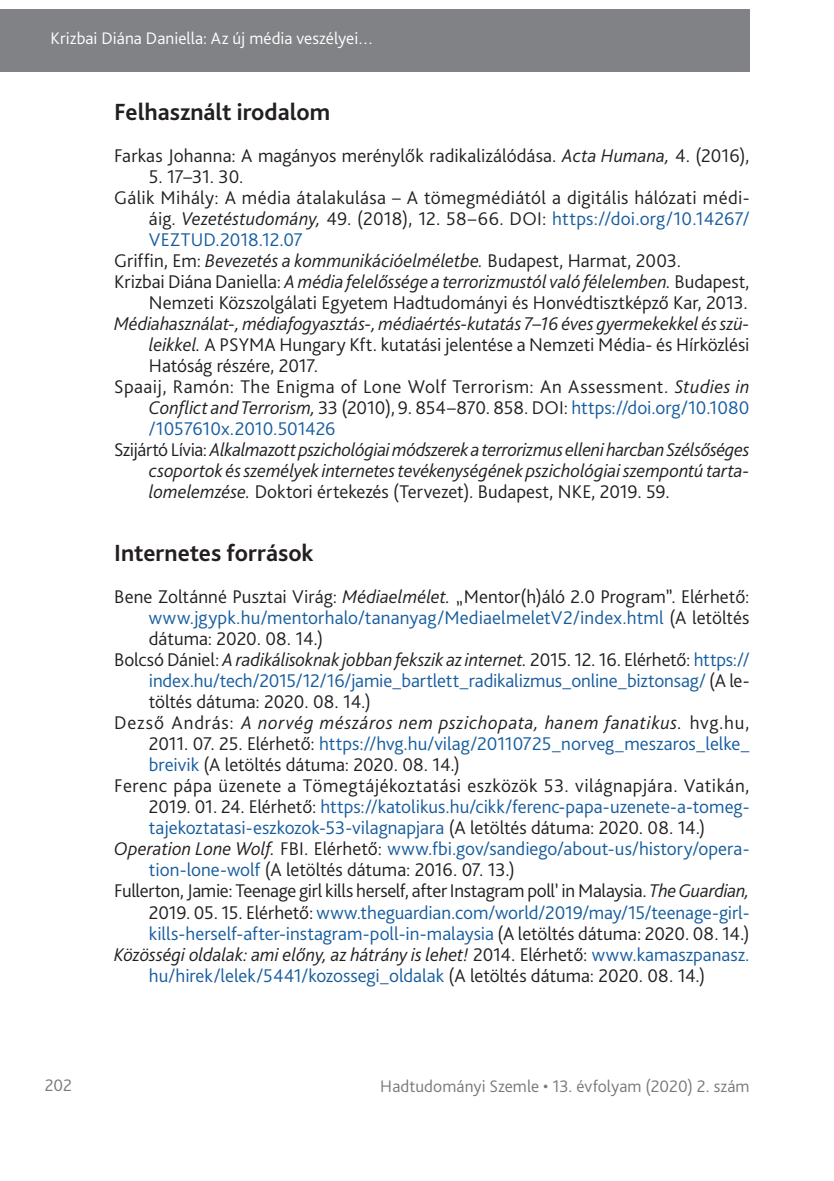
<style>
.page{position:relative;width:834px;height:1181px;background:#fff}
.page>*{position:absolute;margin:0;border:0;box-sizing:border-box;transform-origin:0 0}
._1_1__Head{font:700 24.5px "Bliss Pro";color:#231f20}
._6__Bibliography{font:300 19.25px/21px "Bliss Pro";letter-spacing:.005em;color:#231f20;text-align:justify}
._6__Bibliography-2{font:300 19.25px/21px "Bliss Pro";color:#175d9e;text-align:justify}
._6__Bibliography-3{font:italic 300 19.25px/21px "Bliss Pro";letter-spacing:-.005em;color:#231f20;text-align:justify}
.t1{font:300 17.5px "Bliss Pro";letter-spacing:.005em;color:#767a7c}
.t2{font:300 17.5px "Bliss Pro";letter-spacing:.005em;color:#fff}
.s1{font-style:italic}
.s2{color:#175d9e}
.s3{font-style:normal}
.s4{color:#231f20}
.s5{font-style:italic;color:#231f20}
</style>
<div class="page">
<div style="left:0;top:9px;width:749px;height:63px;background:#808285"></div>
<p class="t2" style="left:51px;top:27px;width:324px">Krizbai Diána Daniella: Az új média veszélyei…</p>
<p class="_1_1__Head" style="left:114px;top:97px;width:217px">Felhasznált irodalom</p>
<p class="_6__Bibliography" style="left:114px;top:145px;width:636px">Farkas Johanna: A magányos merénylők radikalizálódása. <span class="s1">Acta Humana,</span> 4. (2016),</p>
<p class="_6__Bibliography" style="left:149px;top:166px;width:96px">5. 17–31. 30.</p>
<p class="_6__Bibliography" style="left:149px;top:187px;width:602px;text-indent:-35px">Gálik Mihály: A média átalakulása – A tömegmédiától a digitális hálózati médi&shy;áig. <span class="s1">Vezetéstudomány,</span> 49. (2018), 12. 58–66. DOI: <span class="s2">https://doi.org/10.14267/ VEZTUD.2018.12.07</span></p>
<p class="_6__Bibliography" style="left:114px;top:250px;width:568px">Griffin, Em: <span class="s1">Bevezetés a kommunikációelméletbe.</span> Budapest, Harmat, 2003.</p>
<p class="_6__Bibliography" style="left:114px;top:271px;width:636px;text-align:right">Krizbai Diána Daniella: <span class="s1">Amédia felelőssége a terrorizmustól való félelemben.</span> Budapest,<br>Nemzeti Közszolgálati Egyetem Hadtudományi és Honvédtisztképző Kar, 2013.</p>
<p class="_6__Bibliography-3" style="left:149px;top:313px;width:602px;text-indent:-35px">Médiahasználat-, médiafogyasztás-, médiaértés-kutatás 7–16 éves gyermekekkel ésszü&shy;leikkel. <span class="s3">A PSYMA Hungary Kft. kutatási jelentése a Nemzeti Média- és Hírközlési Hatóság részére, 2017.</span></p>
<p class="_6__Bibliography" style="left:149px;top:376px;width:602px;text-indent:-35px">Spaaij, Ramón: The Enigma of Lone Wolf Terrorism: An Assessment. <span class="s1">Studies in Conflict and Terrorism,</span> 33 (2010), 9. 854–870. 858. DOI: <span class="s2">https://doi.org/10.1080 /1057610x.2010.501426</span></p>
<p class="_6__Bibliography-3" style="left:149px;top:439px;width:602px;text-indent:-35px"><span class="s3">Szijártó Lívia:</span> Alkalmazott pszichológiai módszerek aterrorizmus elleni harcban Szélsőséges csoportok ésszemélyek internetes tevékenységének pszichológiai szempontú tarta&shy;lomelemzése. <span class="s3">Doktori értekezés (Tervezet). Budapest, NKE, 2019. 59.</span></p>
<p class="_1_1__Head" style="left:114px;top:538px;width:201px">Internetes források</p>
<p class="_6__Bibliography" style="left:149px;top:586px;width:602px;text-indent:-35px">Bene Zoltánné Pusztai Virág: <span class="s1">Médiaelmélet.</span> „Mentor(h)áló 2.0 Program”. Elérhető: <span class="s2">www.jgypk.hu/mentorhalo/tananyag/MediaelmeletV2/index.html</span> (A letöltés dátuma: 2020. 08. 14.)</p>
<p class="_6__Bibliography-2" style="left:149px;top:649px;width:602px;text-indent:-35px"><span class="s4">Bolcsó Dániel:</span> <span class="s5">Aradikálisoknak jobban fekszik azinternet.</span> <span class="s4">2015. 12. 16. Elérhető:</span> https:// index.hu/tech/2015/12/16/jamie_bartlett_radikalizmus_online_biztonsag/ <span class="s4">(A le&shy;töltés dátuma: 2020. 08. 14.)</span></p>
<p class="_6__Bibliography" style="left:149px;top:712px;width:602px;text-indent:-35px">Dezső András: <span class="s1">A norvég mészáros nem pszichopata, hanem fanatikus.</span> hvg.hu, 2011. 07. 25. Elérhető: <span class="s2">https://hvg.hu/vilag/20110725_norveg_meszaros_lelke_ breivik</span> (A letöltés dátuma: 2020. 08. 14.)</p>
<p class="_6__Bibliography" style="left:149px;top:775px;width:602px;text-indent:-35px">Ferenc pápa üzenete a Tömegtájékoztatási eszközök 53. világnapjára. Vatikán, 2019. 01. 24. Elérhető: <span class="s2">https://katolikus.hu/cikk/ferenc-papa-uzenete-a-tomeg&shy;tajekoztatasi-eszkozok-53-vilagnapjara</span> (A letöltés dátuma: 2020. 08. 14.)</p>
<p class="_6__Bibliography-2" style="left:149px;top:838px;width:602px;text-indent:-35px"><span class="s5">Operation Lone Wolf.</span> <span class="s4">FBI. Elérhető:</span> www.fbi.gov/sandiego/about-us/history/opera&shy;tion-lone-wolf <span class="s4">(A letöltés dátuma: 2016. 07. 13.)</span></p>
<p class="_6__Bibliography" style="left:149px;top:880px;width:602px;text-indent:-35px">Fullerton, Jamie: Teenage girl kills herself, after Instagram poll’ in Malaysia. <span class="s1">The Guardian, </span>2019. 05. 15. Elérhető: <span class="s2">www.theguardian.com/world/2019/may/15/teenage-girl&shy;kills-herself-after-instagram-poll-in-malaysia</span> (A letöltés dátuma: 2020. 08. 14.)</p>
<p class="_6__Bibliography-2" style="left:114px;top:943px;width:636px;text-align:center"><span class="s5">Közösségi oldalak: ami előny, az hátrány is lehet!</span> <span class="s4">2014. Elérhető:</span> www.kamaszpanasz. hu/hirek/lelek/5441/kozossegi_oldalak <span class="s4">(A letöltés dátuma: 2020. 08. 14.)</span></p>
<p class="t1" style="left:45px;top:1074px;width:29px">202</p>
<p class="t1" style="left:380px;top:1075px;width:371px">Hadtudományi Szemle • 13. évfolyam (2020) 2. szám</p>
</div>
